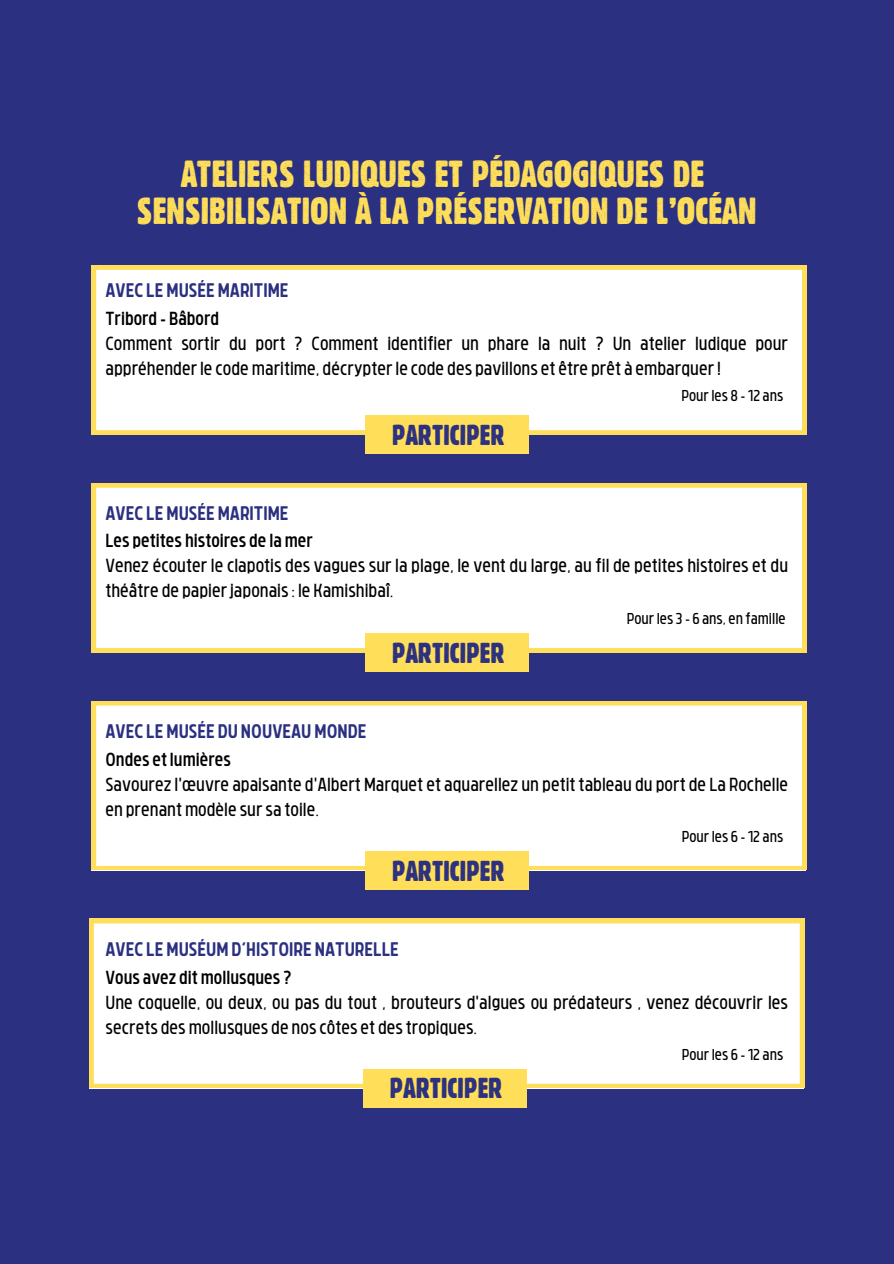
<style>
.page{position:relative;width:894px;height:1264px;background:#fff}
.page>*{position:absolute;margin:0;border:0;box-sizing:border-box;transform-origin:0 0}
.t1{font:36.75px/37.2px "Gothic 821 Condensed BT Regular TRAME";color:#ffde59;text-align:center}
.t2{font:28.05px "Gothic 821 Condensed BT Regular TRAME";color:#2b3080}
.t3{font:700 18.75px "Brilk";color:#2b3080}
.t4{font:18px/25px "Brilk Sans";color:#000}
.t5{font:15px "Brilk Sans";color:#000}
.s1{font-weight:500}
</style>
<div class="page">
<div style="left:0;top:0;width:893px;height:1263px;background:#2b3080"></div>
<div style="left:92px;top:265px;width:714px;height:169px;background:#fff"></div>
<div style="left:365px;top:415px;width:163px;height:39px;background:#ffde59"></div>
<div style="left:92px;top:483px;width:714px;height:169px;background:#fff"></div>
<div style="left:365px;top:633px;width:163px;height:38px;background:#ffde59"></div>
<div style="left:92px;top:701px;width:714px;height:168px;background:#fff"></div>
<div style="left:365px;top:851px;width:163px;height:38px;background:#ffde59"></div>
<div style="left:89px;top:918px;width:715px;height:169px;background:#fff"></div>
<div style="left:363px;top:1069px;width:163px;height:38px;background:#ffde59"></div>
<h3 class="t1" style="left:137px;top:159px;width:621px">ATELIERS LUDIQUES ET PÉDAGOGIQUES DE<br>SENSIBILISATION À LA PRÉSERVATION DE L’OCÉAN</h3>
<h4 class="t3" style="left:105px;top:283px;width:185px">AVEC LE MUSÉE MARITIME</h4>
<p class="t4" style="left:105px;top:308px;width:684px"><span class="s1">Tribord - Bâbord<br></span>Comment sortir du port ? Comment identifier un phare la nuit ? Un atelier ludique pour appréhender le code maritime, décrypter le code des pavillons et être prêt à embarquer !</p>
<h2 class="t5" style="left:681px;top:390px;width:103px">Pour les 8 - 12 ans</h2>
<h1 class="t2" style="left:391px;top:423px;width:114px">PARTICIPER</h1>
<h4 class="t3" style="left:105px;top:505px;width:185px">AVEC LE MUSÉE MARITIME</h4>
<p class="t4" style="left:105px;top:530px;width:684px"><span class="s1">Les petites histoires de la mer<br></span>Venez écouter le clapotis des vagues sur la plage, le vent du large, au fil de petites histoires et du théâtre de papier japonais : le Kamishibaî.</p>
<h2 class="t5" style="left:626px;top:612px;width:160px">Pour les 3 - 6 ans, en famille</h2>
<h3 class="t2" style="left:391px;top:641px;width:114px">PARTICIPER</h3>
<h4 class="t3" style="left:105px;top:724px;width:262px">AVEC LE MUSÉE DU NOUVEAU MONDE</h4>
<p class="t4" style="left:105px;top:748px;width:684px"><span class="s1">Ondes et lumières<br></span>Savourez l'œuvre apaisante d'Albert Marquet et aquarellez un petit tableau du port de La Rochelle en prenant modèle sur sa toile.</p>
<h2 class="t5" style="left:681px;top:830px;width:103px">Pour les 6 - 12 ans</h2>
<h3 class="t2" style="left:391px;top:859px;width:114px">PARTICIPER</h3>
<h4 class="t3" style="left:105px;top:942px;width:295px">AVEC LE MUSÉUM D’HISTOIRE NATURELLE</h4>
<p class="t4" style="left:105px;top:966px;width:684px"><span class="s1">Vous avez dit mollusques ?<br></span>Une coquelle, ou deux, ou pas du tout , brouteurs d'algues ou prédateurs , venez découvrir les secrets des mollusques de nos côtes et des tropiques.</p>
<h2 class="t5" style="left:681px;top:1048px;width:103px">Pour les 6 - 12 ans</h2>
<h3 class="t2" style="left:389px;top:1077px;width:114px">PARTICIPER</h3>
</div>
